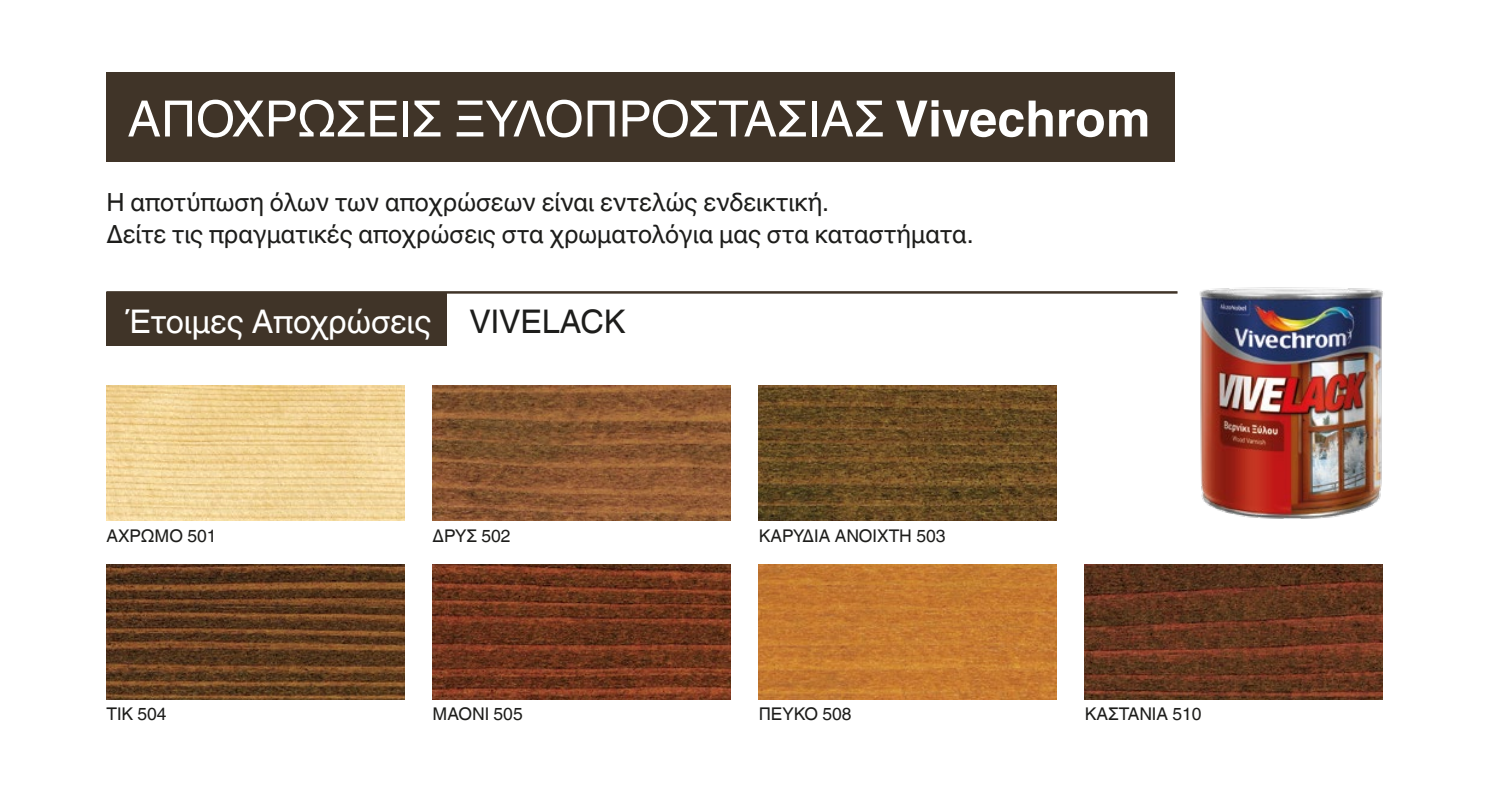
<style>
.page{position:relative;width:1489px;height:794px;background:#fff}
.page>*{position:absolute;margin:0;border:0;box-sizing:border-box;transform-origin:0 0}
.t1{font:50px "Helvetica World";color:#fff}
.t2{font:32.5px "Helvetica World";color:#fff}
.t3{font:25px/32.5px "Helvetica World";color:#1d1d1b}
.t4{font:17.5px "Helvetica World";color:#1d1d1b}
.s1{font-weight:700}
.s2{color:#1d1d1b}
</style>
<div class="page">
<div style="left:106px;top:292px;width:341px;height:54px;background:#403428"></div>
<div style="left:106px;top:73px;width:1068px;height:89px;background:#403428"></div>
<img style="left:1199px;top:287px;width:184px;height:232px">
<img style="left:106px;top:386px;width:298px;height:134px">
<img style="left:432px;top:386px;width:298px;height:134px">
<img style="left:758px;top:386px;width:298px;height:134px">
<img style="left:106px;top:564px;width:298px;height:135px">
<img style="left:432px;top:564px;width:298px;height:135px">
<img style="left:758px;top:564px;width:298px;height:135px">
<img style="left:1084px;top:564px;width:298px;height:135px">
<hr style="left:106px;top:291px;width:1071px;height:3px;background:#403428">
<h1 class="t1" style="left:128px;top:90px;width:1024px">ΑΠΟΧΡΩΣΕΙΣ ΞΥΛΟΠΡΟΣΤΑΣΙΑΣ <span class="s1">Vivechrom</span></h1>
<p class="t3" style="left:106px;top:186px;width:868px">Η αποτύπωση όλων των αποχρώσεων είναι εντελώς ενδεικτική.<br>Δείτε τις πραγματικές αποχρώσεις στα χρωματολόγια μας στα καταστήματα.</p>
<h2 class="t2" style="left:125px;top:303px;width:502px">Έτοιμες Αποχρώσεις <span class="s2">VIVELACK</span></h2>
<p class="t4" style="left:106px;top:525px;width:112px">ΑΧΡΩΜΟ 501</p>
<p class="t4" style="left:432px;top:525px;width:80px">ΔΡΥΣ 502</p>
<p class="t4" style="left:758px;top:525px;width:188px">ΚΑΡΥΔΙΑ ΑΝΟΙΧΤΗ 503</p>
<p class="t4" style="left:106px;top:704px;width:62px">ΤΙΚ 504</p>
<p class="t4" style="left:432px;top:704px;width:92px">ΜΑΟΝΙ 505</p>
<p class="t4" style="left:758px;top:704px;width:94px">ΠΕΥΚΟ 508</p>
<p class="t4" style="left:1084px;top:704px;width:118px">ΚΑΣΤΑΝΙΑ 510</p>
</div>
